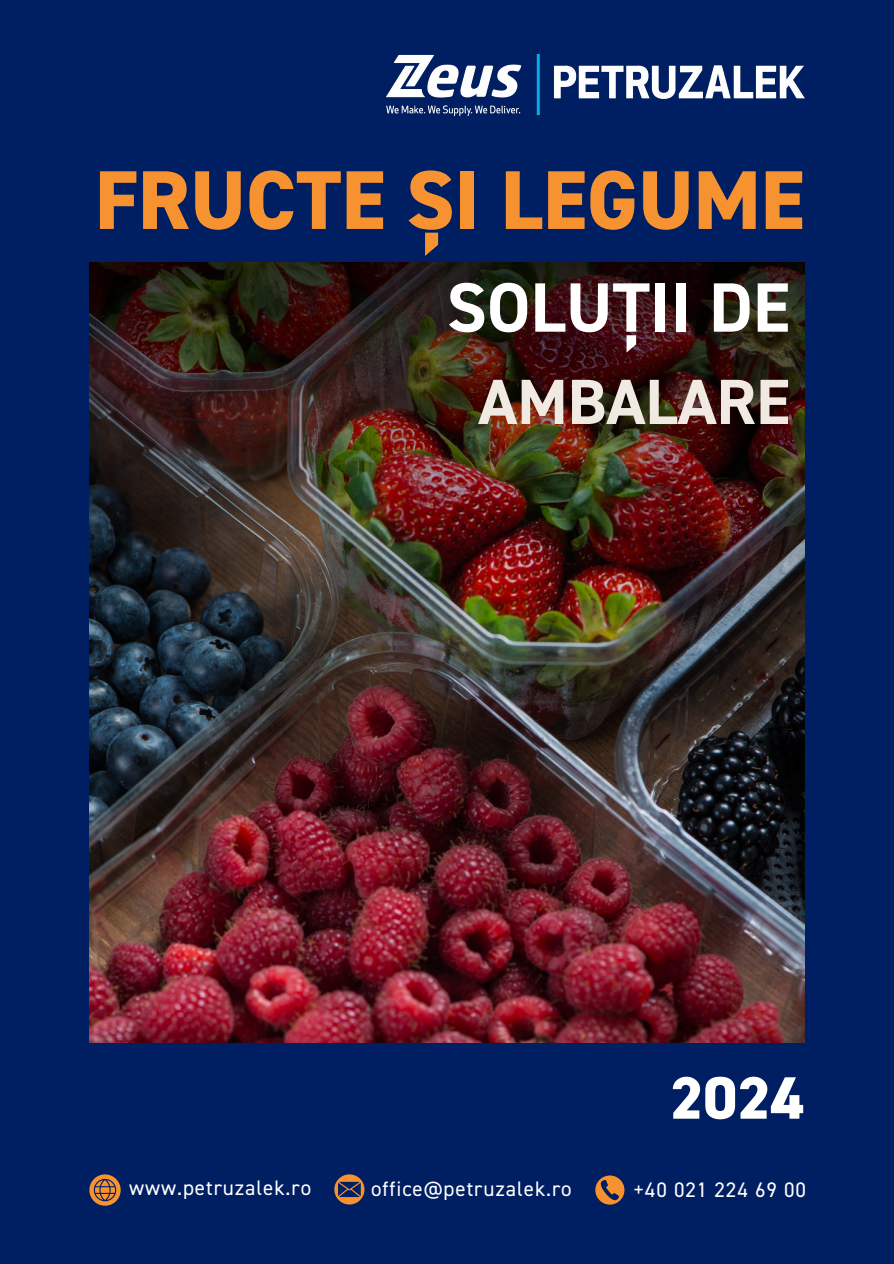
<style>
.page{position:relative;width:894px;height:1264px;background:#fff}
.page>*{position:absolute;margin:0;border:0;box-sizing:border-box;transform-origin:0 0}
.t1{font:800 83.55px "DIN2014";color:#f79231}
.t2{font:700 70.05px "DIN2014";color:#fff}
.t3{font:700 64.05px "DIN2014";color:#f1eae2}
.t4{font:800 60px "DIN2014";color:#fff}
.t5{font:21px "DIN2014";letter-spacing:.045em;color:#fff}
</style>
<div class="page">
<div style="left:0;top:0;width:893px;height:1263px;background:#001e62"></div>
<img style="left:89px;top:263px;width:715px;height:779px">
<img style="left:386px;top:55px;width:417px;height:61px">
<svg style="left:89px;top:1174px;width:32px;height:31px"></svg>
<svg style="left:595px;top:1175px;width:29px;height:29px"></svg>
<svg style="left:334px;top:1174px;width:30px;height:30px"></svg>
<p class="t1" style="left:95px;top:164px;width:710px">FRUCTE ȘI LEGUME</p>
<p class="t2" style="left:446px;top:277px;width:345px">SOLUȚII DE</p>
<p class="t3" style="left:478px;top:374px;width:313px">AMBALARE</p>
<p class="t4" style="left:669px;top:1071px;width:136px">2024</p>
<h2 class="t5" style="left:129px;top:1178px;width:183px">www.petruzalek.ro</h2>
<h3 class="t5" style="left:633px;top:1180px;width:174px">+40 021 224 69 00</h3>
<p class="t5" style="left:371px;top:1179px;width:202px">office@petruzalek.ro</p>
</div>
